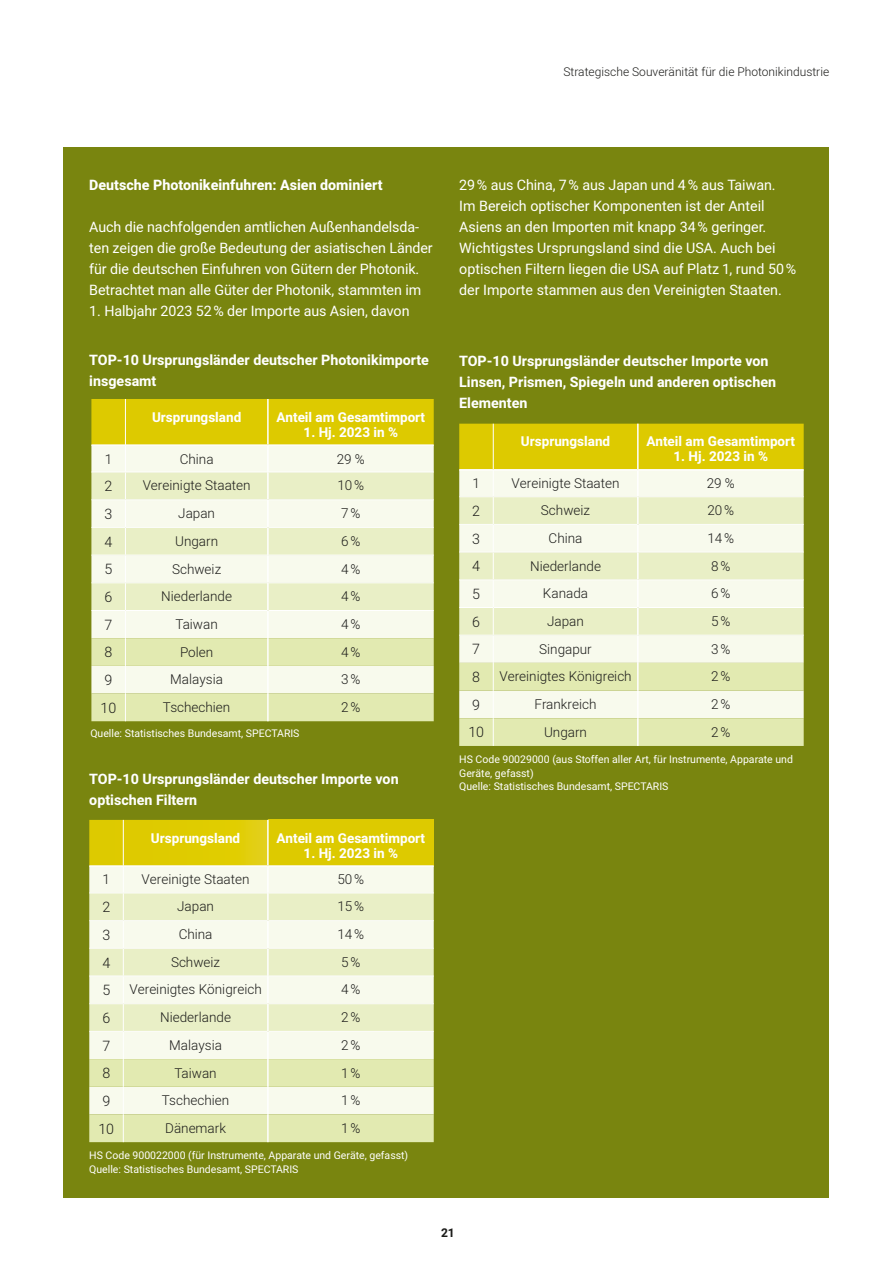
<style>
.page{position:relative;width:893px;height:1263px;background:#fff}
.page>*{position:absolute;margin:0;border:0;box-sizing:border-box;transform-origin:0 0}
.t1{font:14.25px/21px "Heebo";letter-spacing:-.005em;color:#fff}
.t2{font:700 14.25px/21px "Heebo";color:#fff}
.t3{font:800 14.25px "Heebo";color:#fff}
.t4{font:300 14.25px "Heebo";color:#1d1d1b}
.t5{font:300 13.5px "Heebo";color:#1d1d1b}
.t6{font:700 13.5px "Heebo";color:#fff}
.t7{font:300 12px "Heebo";color:#1d1d1b}
.t8{font:700 12px "Heebo";color:#1d1d1b}
.t9{font:10.5px/13.5px "Heebo";color:#fff}
</style>
<div class="page">
<div style="left:64px;top:148px;width:765px;height:1050px;background:#79850f"></div>
<svg style="left:91px;top:399px;width:343px;height:322px;background:#ecedb7"></svg>
<svg style="left:459px;top:424px;width:345px;height:322px;background:#ecedb7"></svg>
<svg style="left:89px;top:820px;width:345px;height:322px;background:#ecedb7"></svg>
<p class="t7" style="left:563px;top:64px;width:267px">Strategische Souveränität für die Photonikindustrie</p>
<p class="t3" style="left:89px;top:175px;width:295px">Deutsche Photonikeinfuhren: Asien dominiert</p>
<p class="t1" style="left:89px;top:216px;width:345px">Auch die nachfolgenden amtlichen Außenhandelsda&shy;ten zeigen die große Bedeutung der asiatischen Länder für die deutschen Einfuhren von Gütern der Photonik.<br>Betrachtet man alle Güter der Photonik, stammten im</p>
<p class="t1" style="left:89px;top:300px;width:322px">1. Halbjahr 2023 52% der Importe aus Asien, davon</p>
<p class="t2" style="left:89px;top:350px;width:341px">TOP-10 Ursprungsländer deutscher Photonikimporte insgesamt</p>
<p class="t6" style="left:152px;top:407px;width:91px">Ursprungsland</p>
<p class="t6" style="left:276px;top:407px;width:150px">Anteil am Gesamtimport</p>
<p class="t6" style="left:304px;top:422px;width:96px">1. Hj. 2023 in %</p>
<p class="t5" style="left:105px;top:449px;width:9px">1</p>
<p class="t5" style="left:180px;top:449px;width:35px">China</p>
<p class="t5" style="left:337px;top:449px;width:29px">29 %</p>
<p class="t4" style="left:104px;top:476px;width:9px">2</p>
<p class="t5" style="left:143px;top:476px;width:110px">Vereinigte Staaten</p>
<p class="t5" style="left:337px;top:476px;width:28px">10%</p>
<p class="t4" style="left:104px;top:504px;width:9px">3</p>
<p class="t5" style="left:178px;top:504px;width:38px">Japan</p>
<p class="t5" style="left:341px;top:504px;width:21px">7%</p>
<p class="t4" style="left:104px;top:532px;width:9px">4</p>
<p class="t5" style="left:175px;top:532px;width:45px">Ungarn</p>
<p class="t5" style="left:341px;top:532px;width:21px">6%</p>
<p class="t4" style="left:104px;top:559px;width:9px">5</p>
<p class="t5" style="left:172px;top:559px;width:51px">Schweiz</p>
<p class="t5" style="left:341px;top:559px;width:21px">4%</p>
<p class="t4" style="left:104px;top:587px;width:9px">6</p>
<p class="t5" style="left:161px;top:587px;width:72px">Niederlande</p>
<p class="t5" style="left:341px;top:587px;width:21px">4%</p>
<p class="t4" style="left:104px;top:615px;width:9px">7</p>
<p class="t5" style="left:176px;top:615px;width:44px">Taiwan</p>
<p class="t5" style="left:341px;top:615px;width:21px">4%</p>
<p class="t4" style="left:104px;top:642px;width:9px">8</p>
<p class="t5" style="left:180px;top:642px;width:35px">Polen</p>
<p class="t5" style="left:341px;top:642px;width:21px">4%</p>
<p class="t4" style="left:104px;top:670px;width:9px">9</p>
<p class="t5" style="left:170px;top:670px;width:54px">Malaysia</p>
<p class="t5" style="left:341px;top:670px;width:21px">3%</p>
<p class="t4" style="left:101px;top:698px;width:17px">10</p>
<p class="t5" style="left:163px;top:698px;width:69px">Tschechien</p>
<p class="t5" style="left:341px;top:698px;width:21px">2%</p>
<p class="t9" style="left:90px;top:726px;width:211px">Quelle: Statistisches Bundesamt, SPECTARIS</p>
<p class="t2" style="left:89px;top:768px;width:311px">TOP-10 Ursprungsländer deutscher Importe von optischen Filtern</p>
<p class="t6" style="left:151px;top:828px;width:91px">Ursprungsland</p>
<p class="t6" style="left:276px;top:828px;width:150px">Anteil am Gesamtimport</p>
<p class="t6" style="left:304px;top:843px;width:96px">1. Hj. 2023 in %</p>
<p class="t5" style="left:103px;top:870px;width:9px">1</p>
<p class="t5" style="left:142px;top:870px;width:110px">Vereinigte Staaten</p>
<p class="t5" style="left:337px;top:870px;width:28px">50%</p>
<p class="t4" style="left:102px;top:897px;width:9px">2</p>
<p class="t5" style="left:177px;top:897px;width:38px">Japan</p>
<p class="t5" style="left:337px;top:897px;width:28px">15%</p>
<p class="t4" style="left:102px;top:925px;width:9px">3</p>
<p class="t5" style="left:179px;top:925px;width:35px">China</p>
<p class="t5" style="left:337px;top:925px;width:28px">14%</p>
<p class="t4" style="left:102px;top:952px;width:9px">4</p>
<p class="t5" style="left:171px;top:952px;width:51px">Schweiz</p>
<p class="t5" style="left:341px;top:952px;width:21px">5%</p>
<p class="t4" style="left:102px;top:980px;width:9px">5</p>
<p class="t5" style="left:129px;top:980px;width:134px">Vereinigtes Königreich</p>
<p class="t5" style="left:341px;top:980px;width:21px">4%</p>
<p class="t4" style="left:102px;top:1008px;width:9px">6</p>
<p class="t5" style="left:160px;top:1008px;width:72px">Niederlande</p>
<p class="t5" style="left:341px;top:1008px;width:21px">2%</p>
<p class="t4" style="left:102px;top:1036px;width:9px">7</p>
<p class="t5" style="left:169px;top:1036px;width:54px">Malaysia</p>
<p class="t5" style="left:341px;top:1036px;width:21px">2%</p>
<p class="t4" style="left:102px;top:1063px;width:9px">8</p>
<p class="t5" style="left:174px;top:1063px;width:44px">Taiwan</p>
<p class="t5" style="left:341px;top:1063px;width:21px">1%</p>
<p class="t4" style="left:102px;top:1091px;width:9px">9</p>
<p class="t5" style="left:162px;top:1091px;width:69px">Tschechien</p>
<p class="t5" style="left:341px;top:1091px;width:21px">1%</p>
<p class="t4" style="left:98px;top:1119px;width:17px">10</p>
<p class="t5" style="left:165px;top:1119px;width:62px">Dänemark</p>
<p class="t5" style="left:341px;top:1119px;width:21px">1%</p>
<p class="t9" style="left:89px;top:1149px;width:320px">HS Code 900022000 (für Instrumente, Apparate und Geräte, gefasst)<br>Quelle: Statistisches Bundesamt, SPECTARIS</p>
<p class="t1" style="left:459px;top:174px;width:338px">29% aus China, 7% aus Japan und 4% aus Taiwan.<br>Im Bereich optischer Komponenten ist der Anteil Asiens an den Importen mit knapp 34% geringer.<br>Wichtigstes Ursprungsland sind die USA. Auch bei optischen Filtern liegen die USA auf Platz 1, rund 50% der Importe stammen aus den Vereinigten Staaten.</p>
<p class="t2" style="left:459px;top:351px;width:318px">TOP-10 Ursprungsländer deutscher Importe von<br>Linsen, Prismen, Spiegeln und anderen optischen<br>Elementen</p>
<p class="t6" style="left:521px;top:432px;width:91px">Ursprungsland</p>
<p class="t6" style="left:646px;top:432px;width:150px">Anteil am Gesamtimport</p>
<p class="t6" style="left:673px;top:447px;width:96px">1. Hj. 2023 in %</p>
<p class="t5" style="left:472px;top:474px;width:9px">1</p>
<p class="t5" style="left:512px;top:474px;width:110px">Vereinigte Staaten</p>
<p class="t5" style="left:707px;top:474px;width:29px">29 %</p>
<p class="t4" style="left:472px;top:501px;width:9px">2</p>
<p class="t5" style="left:541px;top:501px;width:51px">Schweiz</p>
<p class="t5" style="left:707px;top:501px;width:28px">20%</p>
<p class="t4" style="left:472px;top:529px;width:9px">3</p>
<p class="t5" style="left:549px;top:529px;width:35px">China</p>
<p class="t5" style="left:707px;top:529px;width:28px">14%</p>
<p class="t4" style="left:472px;top:556px;width:9px">4</p>
<p class="t5" style="left:530px;top:556px;width:72px">Niederlande</p>
<p class="t5" style="left:711px;top:556px;width:21px">8%</p>
<p class="t4" style="left:472px;top:584px;width:9px">5</p>
<p class="t5" style="left:543px;top:584px;width:47px">Kanada</p>
<p class="t5" style="left:711px;top:584px;width:21px">6%</p>
<p class="t4" style="left:472px;top:612px;width:9px">6</p>
<p class="t5" style="left:547px;top:612px;width:38px">Japan</p>
<p class="t5" style="left:711px;top:612px;width:21px">5%</p>
<p class="t4" style="left:472px;top:639px;width:9px">7</p>
<p class="t5" style="left:539px;top:639px;width:54px">Singapur</p>
<p class="t5" style="left:711px;top:639px;width:21px">3%</p>
<p class="t4" style="left:472px;top:667px;width:9px">8</p>
<p class="t5" style="left:499px;top:667px;width:134px">Vereinigtes Königreich</p>
<p class="t5" style="left:711px;top:667px;width:21px">2%</p>
<p class="t4" style="left:472px;top:695px;width:9px">9</p>
<p class="t5" style="left:535px;top:695px;width:63px">Frankreich</p>
<p class="t5" style="left:711px;top:695px;width:21px">2%</p>
<p class="t4" style="left:468px;top:722px;width:17px">10</p>
<p class="t5" style="left:544px;top:722px;width:45px">Ungarn</p>
<p class="t5" style="left:711px;top:722px;width:21px">2%</p>
<p class="t9" style="left:459px;top:753px;width:335px">HS Code 90029000 (aus Stoffen aller Art, für Instrumente, Apparate und<br>Geräte, gefasst)<br>Quelle: Statistisches Bundesamt, SPECTARIS</p>
<p class="t8" style="left:441px;top:1225px;width:15px">21</p>
</div>
